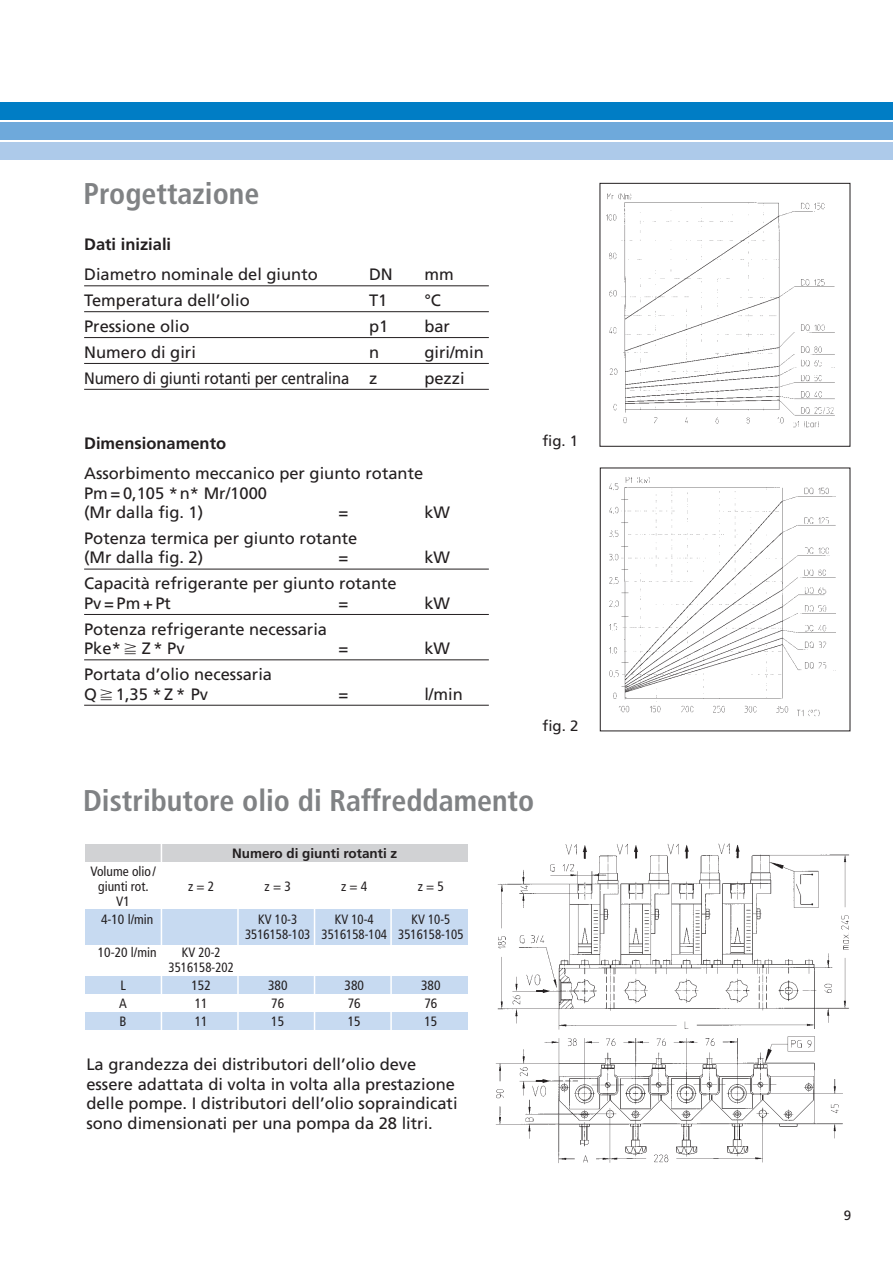
<style>
.page{position:relative;width:893px;height:1263px;background:#fff}
.page>*{position:absolute;margin:0;border:0;box-sizing:border-box;transform-origin:0 0}
.t1{font:700 condensed 30px "Frutiger";color:#808284}
.t2{font:16.5px/19.5px "Frutiger";color:#231f20}
.t3{font:16.5px "Frutiger";color:#231f20;scale:.9 1}
.t4{font:700 16.5px "Frutiger";color:#231f20}
.t5{font:15px "Frutiger";color:#231f20}
.t6{font:condensed 13.5px/15px "Frutiger";color:#231f20;text-align:center}
.t7{font:condensed 13.5px/15px "Frutiger";color:#231f20;scale:.95 1}
.t8{font:700 13.5px "Frutiger";color:#231f20}
.t9{font:13.5px "Frutiger";color:#231f20}
.s1{font-family:"Mathematical Pi One"}
</style>
<div class="page">
<div style="left:0;top:102px;width:892px;height:18px;background:#007dc5"></div>
<div style="left:0;top:122px;width:892px;height:18px;background:#6ea9db"></div>
<div style="left:0;top:142px;width:892px;height:18px;background:#adcaea"></div>
<img style="left:609px;top:477px;width:227px;height:240px">
<img style="left:606px;top:193px;width:229px;height:235px">
<div style="left:600px;top:183px;width:250px;height:264px;border:1px solid #231f20"></div>
<img style="left:495px;top:843px;width:354px;height:320px">
<div style="left:85px;top:844px;width:383px;height:18px;background:#d1d2d4"></div>
<div style="left:85px;top:909px;width:383px;height:36px;background:#c7daf1"></div>
<div style="left:85px;top:976px;width:383px;height:18px;background:#c7daf1"></div>
<div style="left:85px;top:1012px;width:383px;height:18px;background:#c7daf1"></div>
<hr style="left:161px;top:842px;width:1px;height:207px;background:#fff">
<hr style="left:237px;top:867px;width:2px;height:182px;background:#fff">
<hr style="left:314px;top:865px;width:1px;height:184px;background:#fff">
<hr style="left:390px;top:866px;width:2px;height:183px;background:#fff">
<hr style="left:84px;top:285px;width:405px;height:1px;background:#231f20">
<hr style="left:84px;top:311px;width:405px;height:1px;background:#231f20">
<hr style="left:84px;top:337px;width:405px;height:1px;background:#231f20">
<hr style="left:84px;top:363px;width:405px;height:1px;background:#231f20">
<hr style="left:84px;top:389px;width:405px;height:1px;background:#231f20">
<hr style="left:84px;top:569px;width:405px;height:1px;background:#231f20">
<hr style="left:84px;top:614px;width:405px;height:1px;background:#231f20">
<hr style="left:84px;top:660px;width:405px;height:1px;background:#231f20">
<hr style="left:84px;top:705px;width:405px;height:1px;background:#231f20">
<h1 class="t1" style="left:83px;top:181px;width:177px">Progettazione</h1>
<p class="t4" style="left:84px;top:238px;width:89px">Dati iniziali</p>
<p class="t2" style="left:84px;top:266px;width:235px">Diametro nominale del giunto</p>
<p class="t2" style="left:369px;top:266px;width:25px">DN</p>
<p class="t2" style="left:424px;top:266px;width:31px">mm</p>
<p class="t2" style="left:84px;top:292px;width:167px">Temperatura dell’olio</p>
<p class="t2" style="left:369px;top:292px;width:20px">T1</p>
<p class="t2" style="left:424px;top:292px;width:18px">°C</p>
<p class="t2" style="left:84px;top:318px;width:107px">Pressione olio</p>
<p class="t2" style="left:369px;top:318px;width:21px">p1</p>
<p class="t2" style="left:424px;top:318px;width:27px">bar</p>
<p class="t2" style="left:84px;top:344px;width:113px">Numero di giri</p>
<p class="t2" style="left:369px;top:344px;width:12px">n</p>
<p class="t2" style="left:424px;top:344px;width:61px">giri/min</p>
<p class="t3" style="left:84px;top:371px;width:327px">Numero di giunti rotanti per centralina z</p>
<p class="t2" style="left:424px;top:369px;width:42px">pezzi</p>
<p class="t4" style="left:84px;top:437px;width:144px">Dimensionamento</p>
<p class="t2" style="left:84px;top:465px;width:341px">Assorbimento meccanico per giunto rotante<br>Pm = 0,105 *n* Mr/1000<br>(Mr dalla fig. 1)</p>
<p class="t2" style="left:338px;top:504px;width:11px">=</p>
<p class="t2" style="left:424px;top:504px;width:27px">kW</p>
<p class="t2" style="left:84px;top:530px;width:275px">Potenza termica per giunto rotante (Mr dalla fig. 2)</p>
<p class="t2" style="left:338px;top:549px;width:11px">=</p>
<p class="t2" style="left:424px;top:549px;width:27px">kW</p>
<p class="t2" style="left:84px;top:575px;width:314px">Capacità refrigerante per giunto rotante<br>Pv=Pm+Pt</p>
<p class="t2" style="left:338px;top:595px;width:11px">=</p>
<p class="t2" style="left:424px;top:595px;width:27px">kW</p>
<p class="t2" style="left:84px;top:620px;width:244px">Potenza refrigerante necessaria<br>Pke* <span class="s1">-</span> Z * Pv</p>
<p class="t2" style="left:84px;top:666px;width:189px">Portata d’olio necessaria<br>Q<span class="s1">-</span>1,35 *Z* Pv</p>
<p class="t2" style="left:338px;top:640px;width:11px">=</p>
<p class="t2" style="left:424px;top:640px;width:27px">kW</p>
<p class="t2" style="left:338px;top:685px;width:11px">=</p>
<p class="t2" style="left:424px;top:685px;width:40px">l/min</p>
<p class="t5" style="left:542px;top:435px;width:37px">fig. 1</p>
<p class="t5" style="left:543px;top:720px;width:37px">fig. 2</p>
<h1 class="t1" style="left:83px;top:788px;width:453px">Distributore olio di Raffreddamento</h1>
<p class="t8" style="left:232px;top:848px;width:167px">Numero di giunti rotanti z</p>
<p class="t6" style="left:90px;top:865px;width:67px">Volume olio/ giunti rot.<br>V1</p>
<p class="t6" style="left:101px;top:913px;width:54px">4-10 l/min</p>
<p class="t6" style="left:98px;top:946px;width:60px">10-20 l/min</p>
<p class="t6" style="left:119px;top:977px;width:9px;line-height:18px;text-align:justify">L A B</p>
<p class="t6" style="left:188px;top:880px;width:28px">z = 2</p>
<p class="t6" style="left:265px;top:880px;width:28px">z = 3</p>
<p class="t6" style="left:341px;top:880px;width:28px">z = 4</p>
<p class="t6" style="left:418px;top:880px;width:28px">z = 5</p>
<p class="t7" style="left:258px;top:913px;width:42px">KV 10-3</p>
<p class="t7" style="left:335px;top:913px;width:42px">KV 10-4</p>
<p class="t7" style="left:245px;top:913px;width:231px;text-indent:166px">KV 10-5<br>3516158-103 3516158-104 3516158-105</p>
<p class="t7" style="left:169px;top:946px;width:70px;text-align:center">KV 20-2<br>3516158-202</p>
<p class="t6" style="left:191px;top:979px;width:21px">152</p>
<p class="t6" style="left:268px;top:979px;width:21px">380</p>
<p class="t6" style="left:345px;top:979px;width:21px">380</p>
<p class="t6" style="left:421px;top:979px;width:21px">380</p>
<p class="t6" style="left:195px;top:997px;width:14px">11</p>
<p class="t6" style="left:271px;top:997px;width:14px">76</p>
<p class="t6" style="left:348px;top:997px;width:14px">76</p>
<p class="t6" style="left:424px;top:997px;width:14px">76</p>
<p class="t6" style="left:195px;top:1015px;width:14px">11</p>
<p class="t6" style="left:271px;top:1015px;width:14px">15</p>
<p class="t6" style="left:348px;top:1015px;width:14px">15</p>
<p class="t6" style="left:424px;top:1015px;width:14px">15</p>
<p class="t2" style="left:86px;top:1056px;width:373px">La grandezza dei distributori dell’olio deve essere adattata di volta in volta alla prestazione delle pompe. I distributori dell’olio sopraindicati sono dimensionati per una pompa da 28 litri.</p>
<p class="t9" style="left:844px;top:1210px;width:9px">9</p>
</div>
